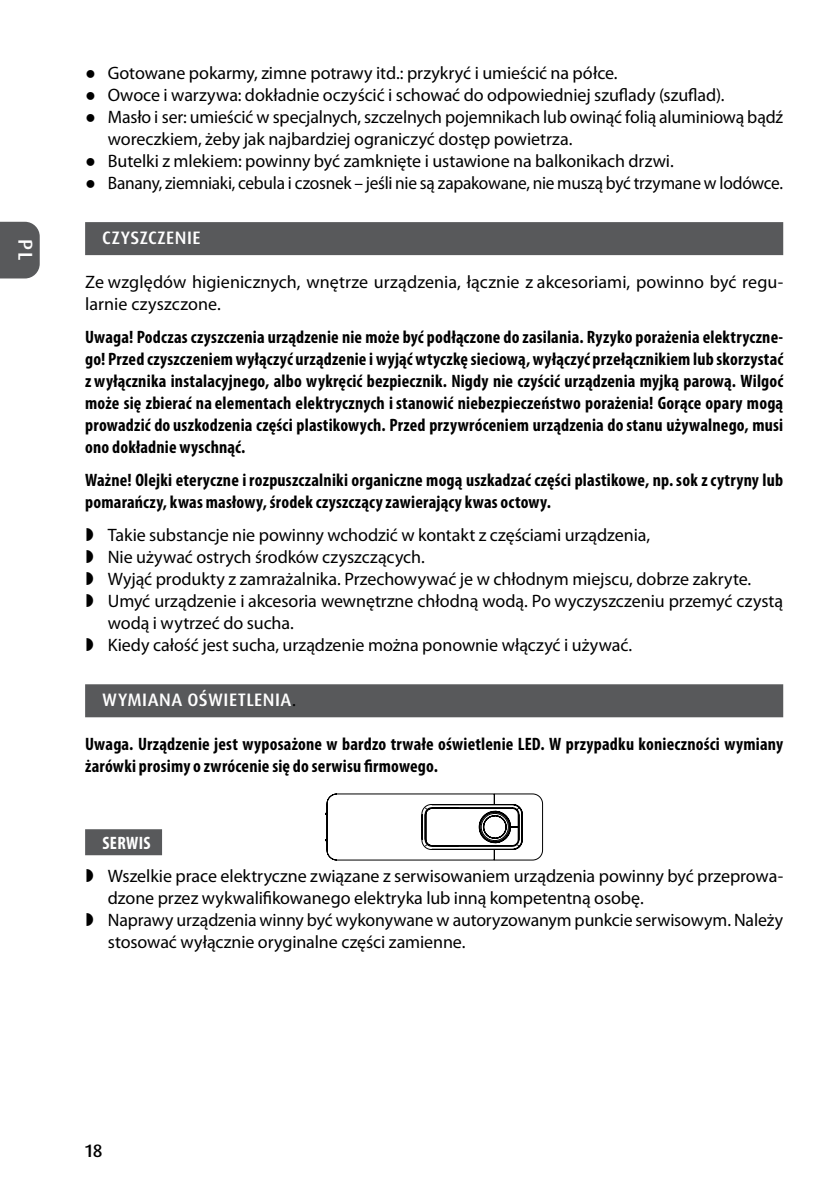
<style>
.page{position:relative;width:840px;height:1191px;background:#fff}
.page>*{position:absolute;margin:0;border:0;box-sizing:border-box;transform-origin:0 0}
.t1{font:500 20px "Dax Pro";color:#fff}
.t2{font:18px/22px "Myriad Pro";letter-spacing:-.005em;color:#000}
.t3{font:700 condensed 18px/22px "Myriad Pro";letter-spacing:.01em;color:#000}
.t4{font:18px "Myriad Pro";letter-spacing:-.005em;color:#000;scale:.96 1}
.t5{font:500 18px "Dax Pro";letter-spacing:.025em;color:#fff}
.t6{font:700 condensed 18px "Myriad Pro";letter-spacing:.02em;color:#fff}
.t7{font:500 18px "Dax Pro";color:#000}
.s1{font-family:"Times New Roman"}
.s2{font-family:"Myriad Pro";font-weight:400;color:#000}
</style>
<div class="page">
<div style="left:0;top:222px;width:40px;height:56px;background:#58595b"></div>
<div style="left:85px;top:222px;width:697px;height:33px;background:#58595b"></div>
<div style="left:85px;top:684px;width:697px;height:33px;background:#58595b"></div>
<div style="left:85px;top:829px;width:77px;height:26px;background:#58595b"></div>
<svg style="left:325px;top:793px;width:217px;height:67px"></svg>
<p class="t1" style="left:38px;top:239px;width:23px;rotate:90deg">PL</p>
<p class="t2" style="left:85px;top:62px;width:533px"><span class="s1">●</span> Gotowane pokarmy, zimne potrawy itd.: przykryć i umieścić na półce.</p>
<p class="t2" style="left:85px;top:84px;width:640px"><span class="s1">●</span> Owoce i warzywa: dokładnie oczyścić i schować do odpowiedniej szuflady (szuflad).</p>
<p class="t2" style="left:108px;top:106px;width:676px;text-indent:-23px"><span class="s1">●</span> Masło i ser: umieścić w specjalnych, szczelnych pojemnikach lub owinąć folią aluminiową bądź woreczkiem, żeby jak najbardziej ograniczyć dostęp powietrza.</p>
<p class="t2" style="left:85px;top:150px;width:589px"><span class="s1">●</span> Butelki z mlekiem: powinny być zamknięte i ustawione na balkonikach drzwi.</p>
<p class="t4" style="left:85px;top:173px;width:728px"><span class="s1">●</span> Banany, ziemniaki, cebula i czosnek – jeśli nie są zapakowane, nie muszą być trzymane w lodówce.</p>
<p class="t5" style="left:102px;top:226px;width:100px">CZYSZCZENIE</p>
<p class="t2" style="left:85px;top:271px;width:699px">Ze względów higienicznych, wnętrze urządzenia, łącznie z akcesoriami, powinno być regu&shy;larnie czyszczone.</p>
<p class="t3" style="left:85px;top:326px;width:699px;text-align:justify">Uwaga! Podczas czyszczenia urządzenie nie może być podłączone do zasilania. Ryzyko porażenia elektryczne&shy;go! Przed czyszczeniem wyłączyć urządzenie i wyjąć wtyczkę sieciową, wyłączyć przełącznikiem lub skorzystać z wyłącznika instalacyjnego, albo wykręcić bezpiecznik. Nigdy nie czyścić urządzenia myjką parową. Wilgoć może się zbierać na elementach elektrycznych istanowić niebezpieczeństwo porażenia! Gorące opary mogą prowadzić do uszkodzenia części plastikowych. Przed przywróceniem urządzenia do stanu używalnego, musi ono dokładnie wyschnąć.</p>
<p class="t3" style="left:85px;top:469px;width:699px">Ważne! Olejki eteryczne i rozpuszczalniki organiczne mogą uszkadzać części plastikowe, np.sok zcytryny lub pomarańczy, kwas masłowy, środek czyszczący zawierający kwas octowy.</p>
<p class="t2" style="left:108px;top:524px;width:676px">Takie substancje nie powinny wchodzić w kontakt z częściami urządzenia,<br>Nie używać ostrych środków czyszczących.<br>Wyjąć produkty z zamrażalnika. Przechowywać je w chłodnym miejscu, dobrze zakryte.<br>Umyć urządzenie i akcesoria wewnętrzne chłodną wodą. Po wyczyszczeniu przemyć czystą wodą i wytrzeć do sucha.<br>Kiedy całość jest sucha, urządzenie można ponownie włączyć i używać.</p>
<p class="t5" style="left:102px;top:688px;width:195px">WYMIANA OŚWIETLENIA<span class="s2">.</span></p>
<p class="t3" style="left:85px;top:733px;width:699px">Uwaga. Urządzenie jest wyposażone w bardzo trwałe oświetlenie LED. W przypadku konieczności wymiany żarówki prosimy o zwrócenie się do serwisu firmowego.</p>
<p class="t6" style="left:102px;top:833px;width:50px">SERWIS</p>
<p class="t2" style="left:108px;top:865px;width:676px">Wszelkie prace elektryczne związane z serwisowaniem urządzenia powinny być przeprowa&shy;dzone przez wykwalifikowanego elektryka lub inną kompetentną osobę.<br>Naprawy urządzenia winny być wykonywane w autoryzowanym punkcie serwisowym. Należy stosować wyłącznie oryginalne części zamienne.</p>
<p class="t7" style="left:85px;top:1139px;width:19px">18</p>
</div>
